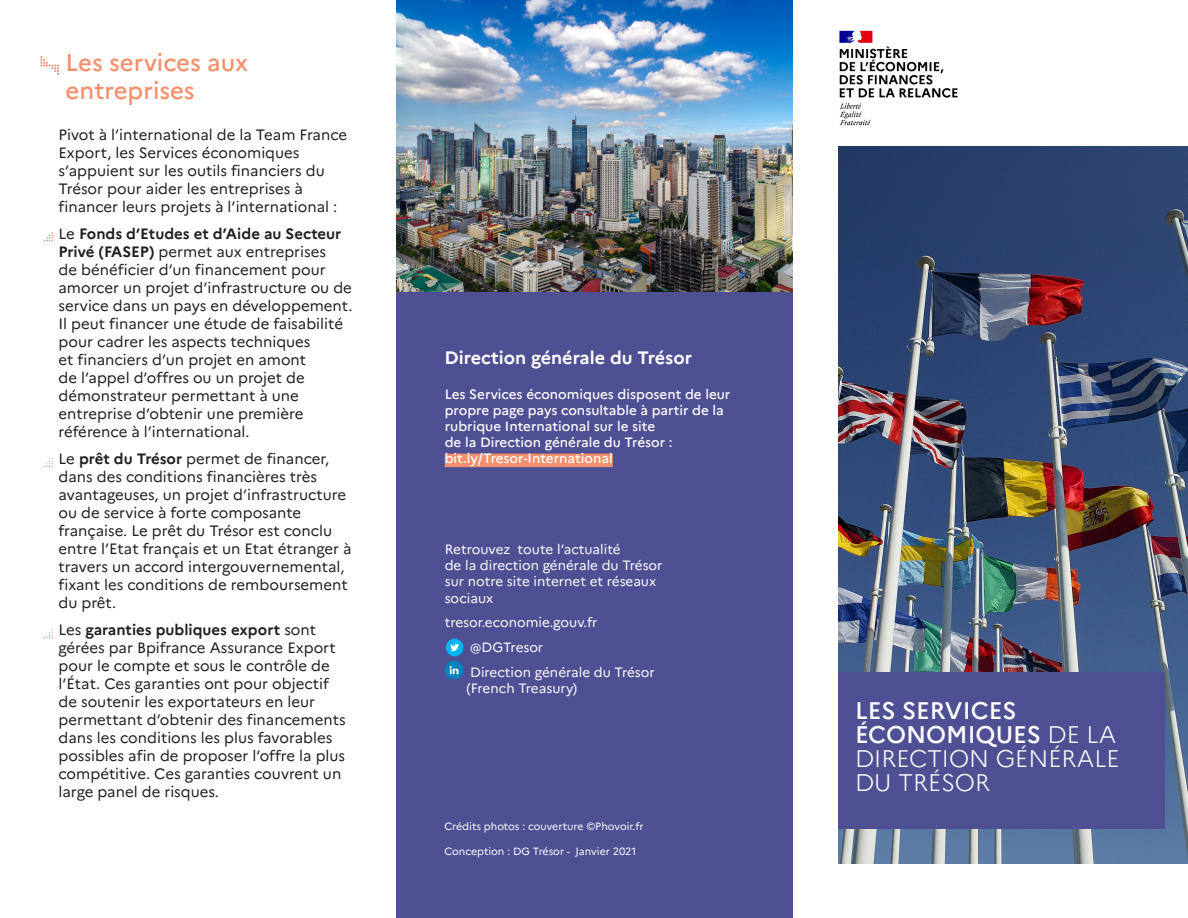
<style>
.page{position:relative;width:1188px;height:918px;background:#fff}
.page>*{position:absolute;margin:0;border:0;box-sizing:border-box;transform-origin:0 0}
.Titre_1{font:300 24px/24px "Marianne";color:#fff}
.Titre_1-2{font:500 24px "Marianne";color:#f68f6b}
.Texte_surligné_bleu{font:700 18px "Marianne";color:#fff}
.Texte_simple{font:15px/18px "Marianne";color:#231f20}
.texte-courant{font:13.5px/16.2px "Marianne";color:#fff}
.Texte_surligné_bleu-2{font:500 13.5px/16.2px "Marianne";color:#fff}
.Texte_surligné{font:500 13.5px "Marianne";color:#fff}
.t1{font:10.5px "Marianne";color:#fff}
.s1{font-weight:700}
.s2{font-weight:500}
</style>
<div class="page">
<img style="left:839px;top:30px;width:119px;height:96px">
<img style="left:838px;top:146px;width:350px;height:718px">
<div style="left:838px;top:672px;width:328px;height:156px;background:#4f4f94"></div>
<img style="left:43px;top:232px;width:10px;height:10px">
<div style="left:396px;top:0;width:396px;height:918px;background:#4f4f94"></div>
<img style="left:40px;top:56px;width:19px;height:19px">
<img style="left:43px;top:458px;width:10px;height:10px">
<div style="left:446px;top:639px;width:17px;height:17px;background:#00b4ef;border-radius:50%"></div>
<svg style="left:450px;top:644px;width:9px;height:7px"></svg>
<div style="left:445px;top:661px;width:18px;height:18px;background:#0083bc;border-radius:50%"></div>
<svg style="left:450px;top:666px;width:9px;height:8px"></svg>
<img style="left:43px;top:629px;width:10px;height:10px">
<div style="left:445px;top:454px;width:168px;height:13px;background:#f68f6b"></div>
<img style="left:396px;top:0;width:396px;height:292px">
<p class="Titre_1-2" style="left:66px;top:48px;width:184px">Les services aux</p>
<p class="Titre_1-2" style="left:66px;top:76px;width:131px">entreprises</p>
<p class="Texte_simple" style="left:58px;top:126px;width:290px">Pivot à l’international de la Team France Export, les Services économiques s’appuient sur les outils financiers du Trésor pour aider les entreprises à financer leurs projets à l’international :</p>
<p class="Texte_simple" style="left:58px;top:225px;width:296px">Le <span class="s1">Fonds d’Etudes et d’Aide au Secteur Privé (FASEP)</span> permet aux entreprises<br>de bénéficier d’un financement pour amorcer un projet d’infrastructure ou de service dans un pays en développement.<br>Il peut financer une étude de faisabilité pour cadrer les aspects techniques<br>et financiers d’un projet en amont<br>de l’appel d’offres ou un projet de démonstrateur permettant à une entreprise d’obtenir une première référence à l’international.</p>
<p class="Texte_simple" style="left:58px;top:450px;width:294px">Le <span class="s1">prêt du Trésor</span> permet de financer, dans des conditions financières très avantageuses, un projet d’infrastructure ou de service à forte composante française. Le prêt du Trésor est conclu entre l’Etat français et un Etat étranger à travers un accord intergouvernemental, fixant les conditions de remboursement du prêt.</p>
<p class="Texte_simple" style="left:58px;top:621px;width:289px">Les <span class="s1">garanties publiques export</span> sont gérées par Bpifrance Assurance Export pour le compte et sous le contrôle de l’État. Ces garanties ont pour objectif de soutenir les exportateurs en leur permettant d’obtenir des financements dans les conditions les plus favorables possibles afin de proposer l’offre la plus compétitive. Ces garanties couvrent un large panel de risques.</p>
<p class="Texte_surligné_bleu" style="left:444px;top:347px;width:249px">Direction générale du Trésor</p>
<p class="Texte_surligné_bleu-2" style="left:445px;top:386px;width:287px">Les Services économiques disposent de leur propre page pays consultable à partir de la rubrique International sur le site</p>
<p class="Texte_surligné_bleu-2" style="left:445px;top:434px;width:229px">de la Direction générale du Trésor :</p>
<p class="Texte_surligné" style="left:445px;top:450px;width:170px">bit.ly/Tresor-International</p>
<p class="texte-courant" style="left:445px;top:541px;width:219px">Retrouvez toute l’actualité<br>de la direction générale du Trésor</p>
<p class="texte-courant" style="left:445px;top:573px;width:213px">sur notre site internet et réseaux sociaux</p>
<p class="texte-courant" style="left:445px;top:614px;width:154px">tresor.economie.gouv.fr</p>
<p class="texte-courant" style="left:470px;top:639px;width:75px">@DGTresor</p>
<p class="texte-courant" style="left:467px;top:664px;width:190px">Direction générale du Trésor (French Treasury)</p>
<p class="t1" style="left:444px;top:820px;width:201px">Crédits photos : couverture ©Phovoir.fr</p>
<p class="t1" style="left:444px;top:845px;width:194px">Conception : DG Trésor - Janvier 2021</p>
<p class="Titre_1" style="left:855px;top:699px;width:266px"><span class="s2">LES SERVICES<br>ÉCONOMIQUES</span> DE LA<br>DIRECTION GÉNÉRALE<br>DU TRÉSOR</p>
</div>
